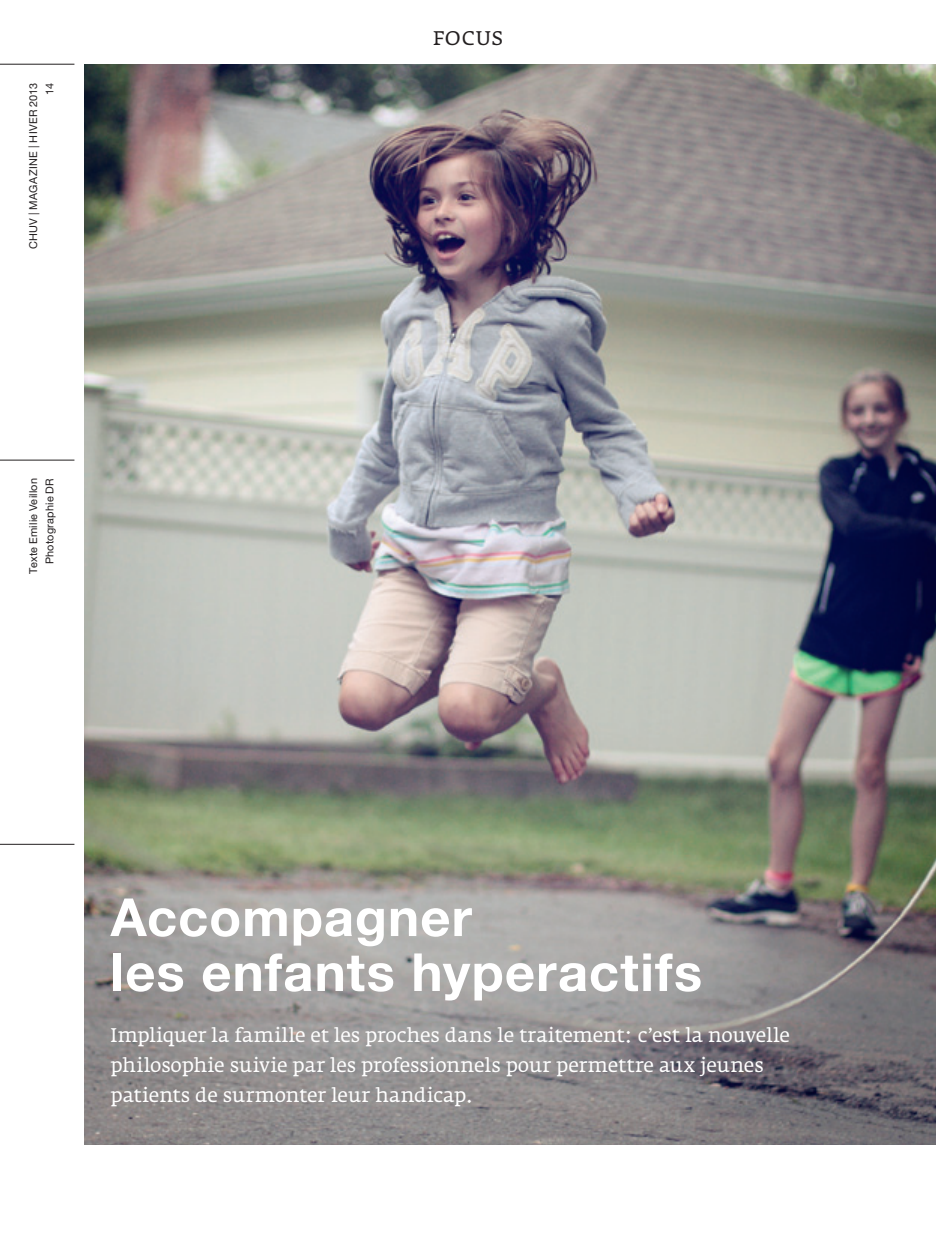
<style>
.page{position:relative;width:936px;height:1234px;background:#fff}
.page>*{position:absolute;margin:0;border:0;box-sizing:border-box;transform-origin:0 0}
.Titre_-_grand{font:700 52.5px/54.9px "Helvetica Neue";letter-spacing:.02em;color:#fff}
.Chapeau{font:19.5px/30px "Fedra Serif A Pro";letter-spacing:-.01em;color:#fff}
.Têtierre{font:19.5px "Fedra Serif A Pro";letter-spacing:.04em;color:#231f20}
.Signature_et_photogr{font:10.8px/16.5px "Helvetica Neue";letter-spacing:.02em;color:#231f20;text-align:right}
</style>
<div class="page">
<hr style="left:0;top:64px;width:74px;height:1px;background:#231f20">
<hr style="left:0;top:460px;width:74px;height:1px;background:#231f20">
<hr style="left:0;top:843px;width:74px;height:1px;background:#231f20">
<img style="left:85px;top:64px;width:850px;height:1080px">
<p class="Signature_et_photogr" style="left:25px;top:249px;width:168px;rotate:-90deg">CHUV | MAGAZINE | HIVER 2013<br>14</p>
<p class="Signature_et_photogr" style="left:25px;top:573px;width:97px;rotate:-90deg">Texte Emilie Veillon</p>
<p class="Signature_et_photogr" style="left:41px;top:564px;width:87px;rotate:-90deg">Photographie DR</p>
<p class="Têtierre" style="left:433px;top:26px;width:71px">FOCUS</p>
<p class="Titre_-_grand" style="left:111px;top:888px;width:593px">Accompagner<br>les enfants hyperactifs</p>
<p class="Chapeau" style="left:111px;top:1019px;width:681px">Impliquer la famille et les proches dans le traitement: c’est la nouvelle philosophie suivie par les professionnels pour permettre aux jeunes patients de surmonter leur handicap.</p>
</div>
